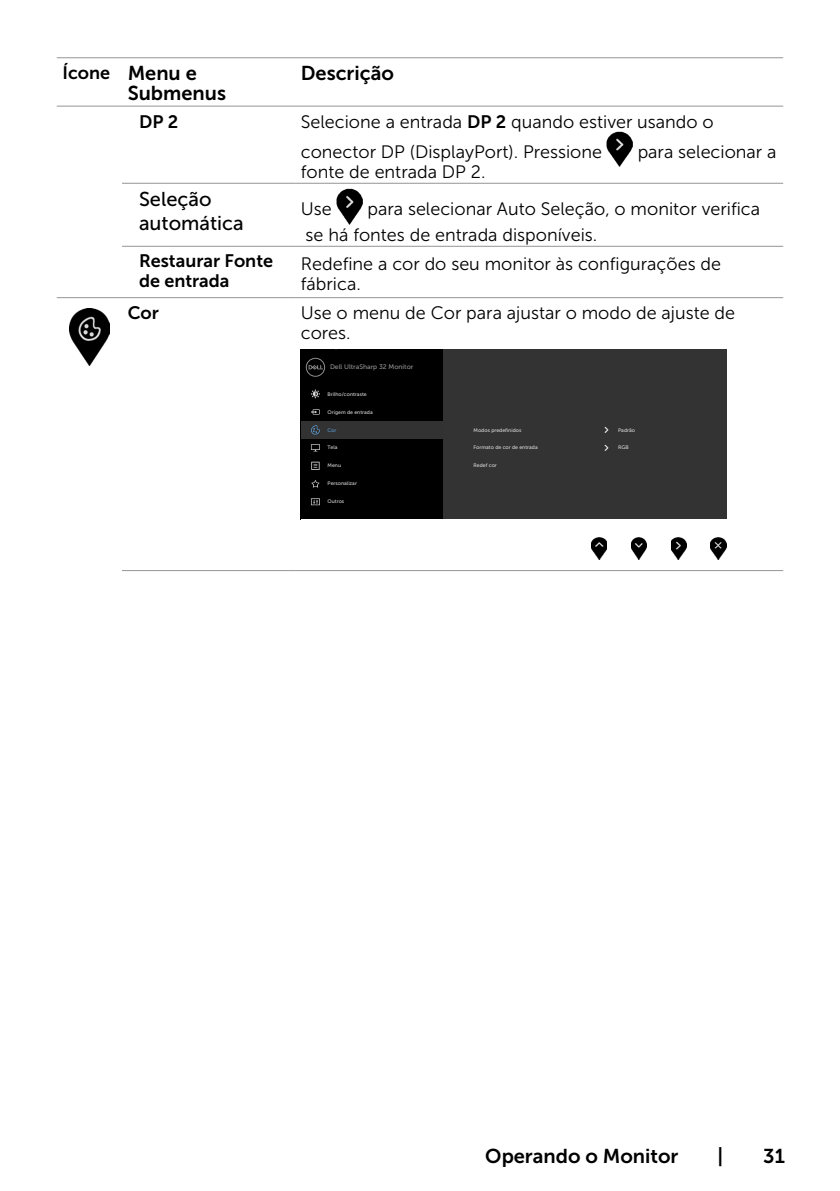
<style>
.page{position:relative;width:840px;height:1191px;background:#fff}
.page>*{position:absolute;margin:0;border:0;box-sizing:border-box;transform-origin:0 0}
.Table_Head{font:20px/20px "Museo Sans For Dell 700";color:#000}
.內文{font:20px/24px "Museo Sans For Dell 500";color:#000}
.Table_Paragraph{font:18px/20px "Museo Sans For Dell 300";color:#000}
.Table_Paragraph-Inde{font:18px/20px "Museo Sans For Dell 700";color:#000}
.table_paragraph_OSD{font:18px "Museo Sans For Dell 700";color:#000}
.Table_Paragraph-2{font:18px "Museo Sans For Dell 700";color:#000}
.t1{font:6.6px "Museo Sans For Dell 500";color:#939392}
.t2{font:5px "Museo Sans For Dell 500";color:#dad9d9}
.t3{font:5px "Museo Sans For Dell 500";color:#5b9bd3}
.s1{font-family:"Museo Sans For Dell 700"}
</style>
<div class="page">
<hr style="left:57px;top:106px;width:65px;height:1px;background:#939598">
<hr style="left:122px;top:106px;width:173px;height:1px;background:#939598">
<hr style="left:295px;top:106px;width:487px;height:1px;background:#939598">
<hr style="left:57px;top:57px;width:65px;height:1px;background:#939598">
<hr style="left:122px;top:57px;width:173px;height:1px;background:#939598">
<hr style="left:295px;top:57px;width:487px;height:1px;background:#939598">
<hr style="left:122px;top:183px;width:173px;height:1px;background:#939598">
<hr style="left:295px;top:183px;width:487px;height:1px;background:#939598">
<hr style="left:57px;top:297px;width:65px;height:1px;background:#939598">
<hr style="left:122px;top:570px;width:173px;height:1px;background:#939598">
<hr style="left:295px;top:570px;width:487px;height:1px;background:#939598">
<hr style="left:122px;top:246px;width:173px;height:1px;background:#939598">
<hr style="left:295px;top:246px;width:487px;height:1px;background:#939598">
<hr style="left:122px;top:297px;width:173px;height:1px;background:#939598">
<hr style="left:295px;top:297px;width:487px;height:1px;background:#939598">
<img style="left:606px;top:131px;width:26px;height:36px">
<img style="left:336px;top:188px;width:26px;height:36px">
<img style="left:69px;top:309px;width:41px;height:56px">
<div style="left:300px;top:349px;width:142px;height:171px;background:#000"></div>
<svg style="left:305px;top:358px;width:20px;height:19px"></svg>
<div style="left:300px;top:421px;width:142px;height:18px;background:#323232"></div>
<div style="left:442px;top:349px;width:284px;height:171px;background:#333334"></div>
<svg style="left:604px;top:426px;width:4px;height:7px"></svg>
<svg style="left:604px;top:444px;width:4px;height:7px"></svg>
<img style="left:591px;top:538px;width:15px;height:21px">
<img style="left:631px;top:538px;width:15px;height:21px">
<img style="left:671px;top:538px;width:15px;height:21px">
<img style="left:710px;top:538px;width:16px;height:21px">
<svg style="left:311px;top:409px;width:9px;height:6px"></svg>
<svg style="left:311px;top:444px;width:9px;height:7px"></svg>
<svg style="left:311px;top:462px;width:8px;height:8px"></svg>
<svg style="left:311px;top:480px;width:8px;height:8px"></svg>
<svg style="left:311px;top:498px;width:9px;height:7px"></svg>
<svg style="left:311px;top:389px;width:9px;height:9px"></svg>
<svg style="left:311px;top:425px;width:9px;height:10px"></svg>
<p class="table_paragraph_OSD" style="left:62px;top:62px;width:49px">Ícone</p>
<p class="Table_Head" style="left:128px;top:63px;width:100px">Menu e<br>Submenus</p>
<p class="Table_Head" style="left:300px;top:63px;width:95px">Descrição</p>
<p class="Table_Paragraph-Inde" style="left:139px;top:111px;width:41px">DP 2</p>
<p class="Table_Paragraph" style="left:300px;top:106px;width:414px;line-height:30px">Selecione a entrada <span class="s1">DP 2</span> quando estiver usando o conector DP (DisplayPort). Pressione</p>
<p class="Table_Paragraph" style="left:637px;top:141px;width:140px">para selecionar a</p>
<p class="Table_Paragraph" style="left:300px;top:161px;width:186px">fonte de entrada DP 2.</p>
<p class="內文" style="left:139px;top:187px;width:106px">Seleção automática</p>
<p class="Table_Paragraph" style="left:300px;top:199px;width:32px">Use</p>
<p class="Table_Paragraph" style="left:367px;top:199px;width:394px">para selecionar Auto Seleção, o monitor verifica</p>
<p class="Table_Paragraph" style="left:305px;top:224px;width:293px">se há fontes de entrada disponíveis.</p>
<p class="Table_Paragraph-Inde" style="left:139px;top:251px;width:135px">Restaurar Fonte de entrada</p>
<p class="Table_Paragraph" style="left:300px;top:253px;width:421px">Redefine a cor do seu monitor às configurações de fábrica.</p>
<p class="Table_Paragraph-2" style="left:128px;top:302px;width:33px">Cor</p>
<p class="Table_Paragraph" style="left:300px;top:302px;width:435px">Use o menu de Cor para ajustar o modo de ajuste de cores.</p>
<p class="t1" style="left:330px;top:363px;width:85px">Dell UltraSharp 32 Monitor</p>
<p class="t2" style="left:327px;top:391px;width:41px">Brilho/contraste</p>
<p class="t3" style="left:327px;top:427px;width:10px">Cor</p>
<p class="t2" style="left:327px;top:445px;width:12px">Tela</p>
<p class="t2" style="left:327px;top:463px;width:15px">Menu</p>
<p class="t2" style="left:327px;top:409px;width:47px">Origem de entrada</p>
<p class="t2" style="left:473px;top:427px;width:49px">Modos predefinidos</p>
<p class="t2" style="left:473px;top:463px;width:25px">Redef cor</p>
<p class="t2" style="left:617px;top:427px;width:18px">Padrão</p>
<p class="t2" style="left:617px;top:445px;width:12px">RGB</p>
<p class="t2" style="left:473px;top:445px;width:66px">Formato de cor de entrada</p>
<p class="t2" style="left:327px;top:481px;width:31px">Personalizar</p>
<p class="t2" style="left:327px;top:499px;width:18px">Outros</p>
<p class="Table_Head" style="left:485px;top:1145px;width:194px">Operando o Monitor</p>
<p class="Table_Head" style="left:717px;top:1145px;width:7px">|</p>
<p class="Table_Head" style="left:762px;top:1145px;width:23px">31</p>
</div>
